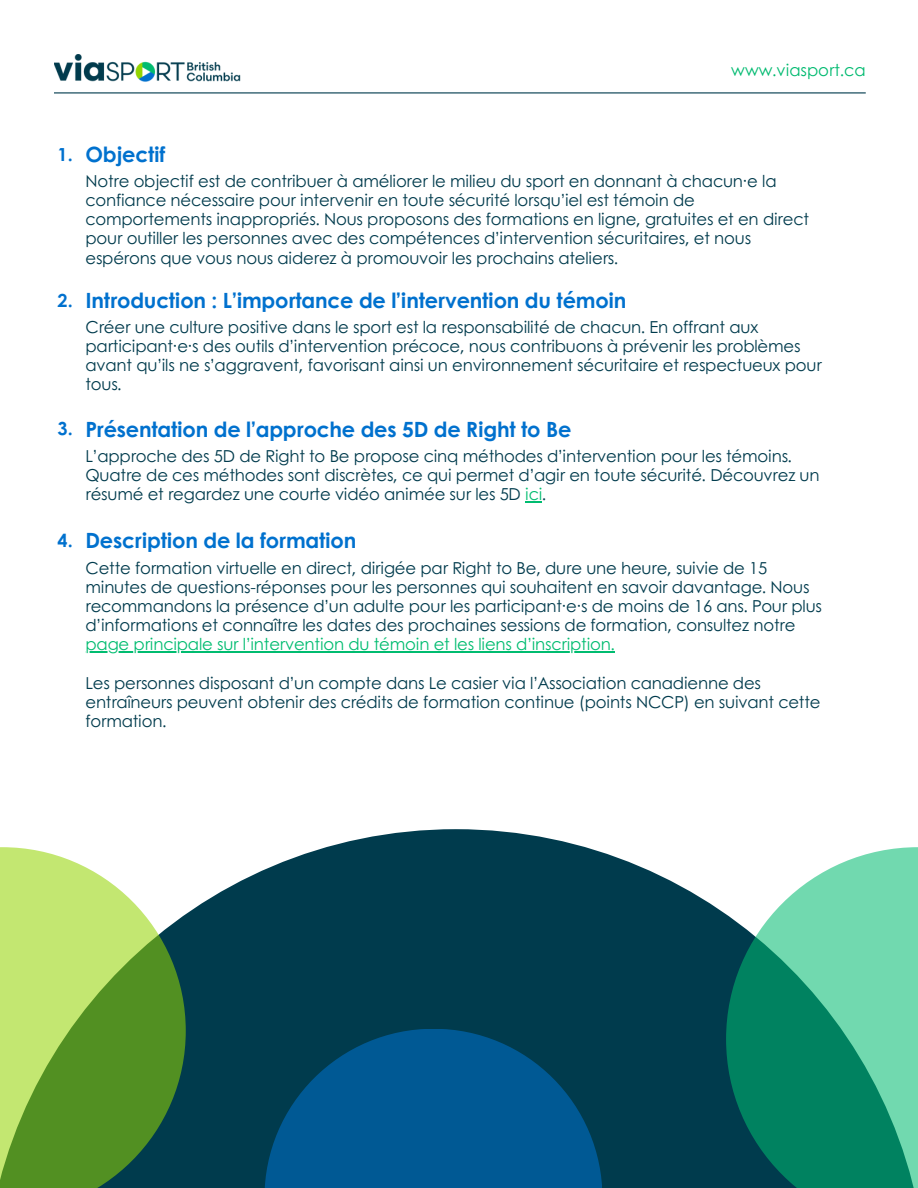
<style>
.page{position:relative;width:918px;height:1188px;background:#fff}
.page>*{position:absolute;margin:0;border:0;box-sizing:border-box;transform-origin:0 0}
.t1{font:700 21px "Century Gothic";letter-spacing:-.01em;color:#0071ce}
.t2{font:700 18px "Century Gothic";color:#0071ce}
.t3{font:16.5px/19.2px "Century Gothic";letter-spacing:-.01em;color:#003b4d}
.t4{font:16.5px "Century Gothic";letter-spacing:-.01em;color:#00bc70}
.t5{font:16.5px "Century Gothic";color:#00ba70}
.s1{color:#00bc70}
</style>
<div class="page">
<img style="left:54px;top:54px;width:186px;height:28px">
<hr style="left:54px;top:92px;width:812px;height:1px;background:#003b4d">
<svg style="left:186px;top:829px;width:540px;height:359px;background:#1b4f5f"></svg>
<svg style="left:525px;top:501px;width:17px;height:1px"></svg>
<hr style="left:85px;top:651px;width:530px;height:2px;background:#00bc70">
<svg style="left:726px;top:847px;width:192px;height:341px;background:#44a78c"></svg>
<svg style="left:0;top:847px;width:186px;height:341px;background:#88b659"></svg>
<svg style="left:264px;top:1029px;width:338px;height:159px;background:#005283"></svg>
<p class="t2" style="left:58px;top:140px;width:17px">1.</p>
<p class="t1" style="left:85px;top:138px;width:81px">Objectif</p>
<h1 class="t5" style="left:731px;top:58px;width:136px">www.viasport.ca</h1>
<p class="t3" style="left:85px;top:171px;width:725px">Notre objectif est de contribuer à améliorer le milieu du sport en donnant à chacun·e la confiance nécessaire pour intervenir en toute sécurité lorsqu’iel est témoin de comportements inappropriés. Nous proposons des formations en ligne, gratuites et en direct pour outiller les personnes avec des compétences d’intervention sécuritaires, et nous espérons que vous nous aiderez à promouvoir les prochains ateliers.</p>
<h2 class="t2" style="left:58px;top:286px;width:17px">2.</h2>
<h2 class="t1" style="left:85px;top:284px;width:543px">Introduction : L’importance de l’intervention du témoin</h2>
<h2 class="t3" style="left:85px;top:317px;width:738px">Créer une culture positive dans le sport est la responsabilité de chacun. En offrant aux participant·e·s des outils d’intervention précoce, nous contribuons à prévenir les problèmes avant qu’ils ne s’aggravent, favorisant ainsi un environnement sécuritaire et respectueux pour tous.</h2>
<h1 class="t2" style="left:58px;top:415px;width:17px">3.</h1>
<p class="t1" style="left:85px;top:413px;width:488px">Présentation de l’approche des 5D de Right to Be</p>
<h2 class="t3" style="left:85px;top:446px;width:736px">L’approche des 5D de Right to Be propose cinq méthodes d’intervention pour les témoins.<br>Quatre de ces méthodes sont discrètes, ce qui permet d’agir en toute sécurité. Découvrez un résumé et regardez une courte vidéo animée sur les 5D <span class="s1">ici</span>.</h2>
<h1 class="t2" style="left:58px;top:527px;width:17px">4.</h1>
<p class="t1" style="left:85px;top:525px;width:272px">Description de la formation</p>
<h1 class="t3" style="left:85px;top:557px;width:738px">Cette formation virtuelle en direct, dirigée par Right to Be, dure une heure, suivie de 15 minutes de questions-réponses pour les personnes qui souhaitent en savoir davantage. Nous recommandons la présence d’un adulte pour les participant·e·s de moins de 16 ans. Pour plus d’informations et connaître les dates des prochaines sessions de formation, consultez notre</h1>
<p class="t4" style="left:85px;top:632px;width:531px">page principale sur l’intervention du témoin et les liens d’inscription.</p>
<p class="t3" style="left:85px;top:672px;width:737px">Les personnes disposant d’un compte dans Le casier via l’Association canadienne des entraîneurs peuvent obtenir des crédits de formation continue (points NCCP) en suivant cette formation.</p>
</div>
